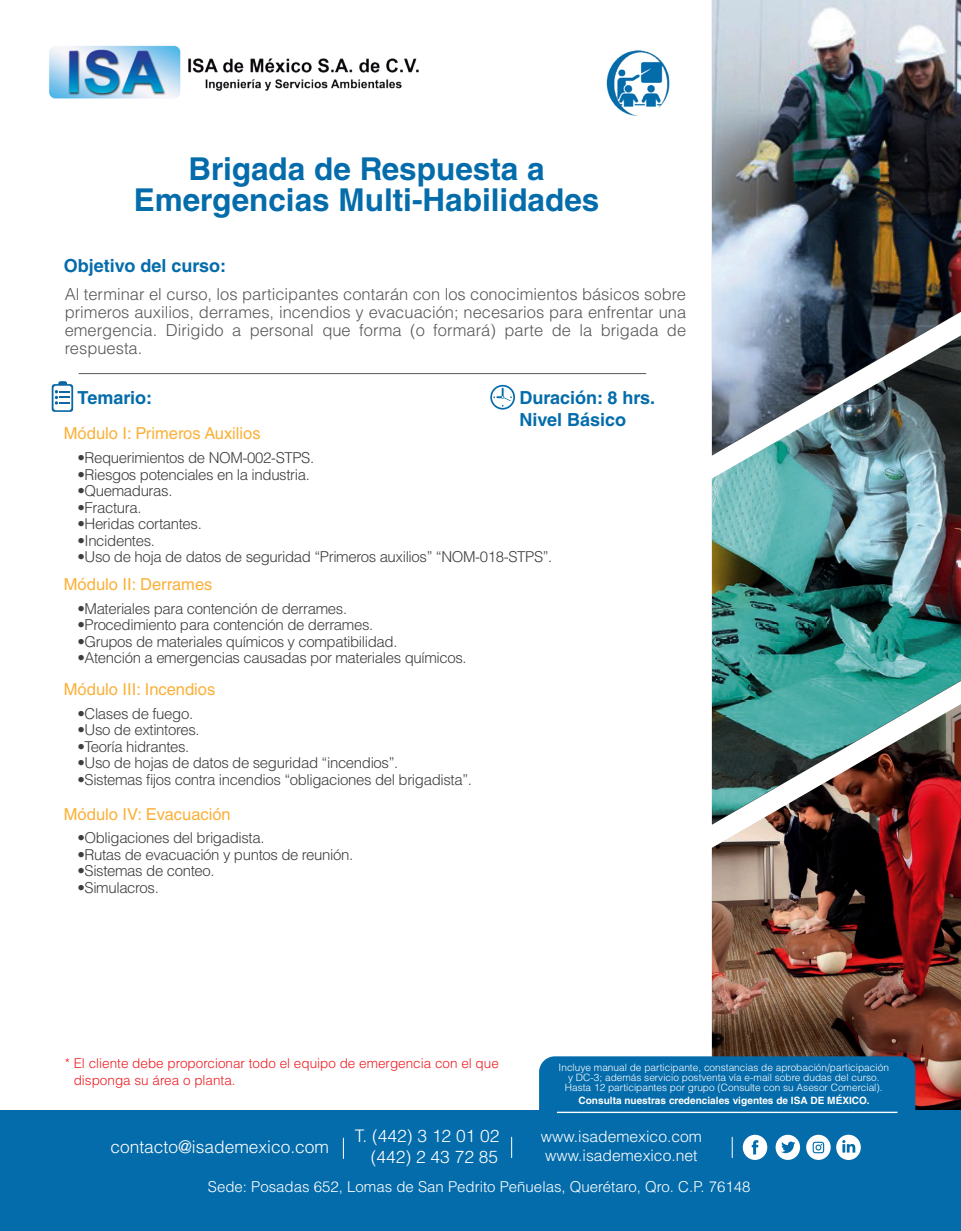
<style>
.page{position:relative;width:961px;height:1231px;background:#fff}
.page>*{position:absolute;margin:0;border:0;box-sizing:border-box;transform-origin:0 0}
.t1{font:700 31.5px/31.5px "Helvetica LT Std";color:#046cab;text-align:center}
.t2{font:700 18px/21.6px "Helvetica LT Std";color:#046cab}
.t3{font:300 17.4px/20.9px "Helvetica LT Std";color:#fff;text-align:right}
.t4{font:300 16.5px/18px "Helvetica LT Std";color:#57585a;text-align:justify}
.t5{font:16.5px "Helvetica LT Std";color:#fbb038}
.t6{font:300 15.6px/18.8px "Helvetica LT Std";color:#fff}
.t7{font:300 15px "Helvetica LT Std";letter-spacing:-.025em;color:#3e3e3f}
.t8{font:300 15px "Helvetica LT Std";color:#fff}
.t9{font:300 13.5px/16.5px "Helvetica LT Std";color:#ee1d23}
.t10{font:300 10.05px/10.1px "Helvetica LT Std";color:#fff;text-align:center}
.t11{font:700 10.05px "Helvetica LT Std";color:#fff}
</style>
<div class="page">
<img style="left:712px;top:0;width:249px;height:336px">
<img style="left:712px;top:824px;width:249px;height:286px">
<img style="left:712px;top:336px;width:249px;height:488px">
<img style="left:49px;top:45px;width:370px;height:54px">
<hr style="left:79px;top:373px;width:567px;height:1px;background:#57585a">
<img style="left:606px;top:50px;width:64px;height:66px">
<svg style="left:52px;top:381px;width:21px;height:31px"></svg>
<svg style="left:490px;top:385px;width:25px;height:24px"></svg>
<div style="left:0;top:1110px;width:961px;height:121px;background:#046cab"></div>
<div style="left:539px;top:1056px;width:376px;height:56px;background:#046cab"></div>
<hr style="left:557px;top:1111px;width:340px;height:2px;background:#fff">
<svg style="left:343px;top:1138px;width:1px;height:20px"></svg>
<svg style="left:731px;top:1137px;width:1px;height:20px"></svg>
<svg style="left:511px;top:1137px;width:1px;height:20px"></svg>
<svg style="left:742px;top:1134px;width:25px;height:25px"></svg>
<svg style="left:775px;top:1134px;width:25px;height:25px"></svg>
<svg style="left:836px;top:1134px;width:24px;height:26px"></svg>
<svg style="left:806px;top:1134px;width:24px;height:25px"></svg>
<h1 class="t1" style="left:134px;top:153px;width:467px">Brigada de Respuesta a<br>Emergencias Multi-Habilidades</h1>
<p class="t2" style="left:64px;top:255px;width:164px">Objetivo del curso:</p>
<p class="t4" style="left:65px;top:285px;width:623px">Al terminar el curso, los participantes contarán con los conocimientos básicos sobre primeros auxilios, derrames, incendios y evacuación; necesarios para enfrentar una emergencia. Dirigido a personal que forma (o formará) parte de la brigada de respuesta.</p>
<p class="t2" style="left:77px;top:387px;width:76px">Temario:</p>
<p class="t2" style="left:519px;top:386px;width:137px">Duración: 8 hrs.<br>Nivel Básico</p>
<p class="t5" style="left:64px;top:424px;width:198px">Módulo I: Primeros Auxilios</p>
<p class="t7" style="left:77px;top:448px;width:238px">•Requerimientos de NOM-002-STPS.</p>
<p class="t7" style="left:77px;top:465px;width:234px">•Riesgos potenciales en la industria.</p>
<p class="t7" style="left:77px;top:481px;width:97px">•Quemaduras.</p>
<p class="t7" style="left:77px;top:498px;width:66px">•Fractura.</p>
<p class="t7" style="left:77px;top:514px;width:126px">•Heridas cortantes.</p>
<p class="t7" style="left:77px;top:531px;width:79px">•Incidentes.</p>
<p class="t7" style="left:77px;top:547px;width:476px">•Uso de hoja de datos de seguridad “Primeros auxilios” “NOM-018-STPS”.</p>
<p class="t5" style="left:64px;top:574px;width:150px">Módulo II: Derrames</p>
<p class="t7" style="left:77px;top:599px;width:271px">•Materiales para contención de derrames.</p>
<p class="t7" style="left:77px;top:615px;width:297px">•Procedimiento para contención de derrames.</p>
<p class="t7" style="left:77px;top:632px;width:321px">•Grupos de materiales químicos y compatibilidad.</p>
<p class="t7" style="left:77px;top:648px;width:391px">•Atención a emergencias causadas por materiales químicos.</p>
<p class="t5" style="left:64px;top:679px;width:153px">Módulo III: Incendios</p>
<p class="t7" style="left:77px;top:704px;width:117px">•Clases de fuego.</p>
<p class="t7" style="left:77px;top:720px;width:124px">•Uso de extintores.</p>
<p class="t7" style="left:77px;top:737px;width:114px">•Teoría hidrantes.</p>
<p class="t7" style="left:77px;top:753px;width:322px">•Uso de hojas de datos de seguridad “incendios”.</p>
<p class="t7" style="left:77px;top:770px;width:396px">•Sistemas fijos contra incendios “obligaciones del brigadista”.</p>
<p class="t5" style="left:64px;top:804px;width:168px">Módulo IV: Evacuación</p>
<p class="t7" style="left:77px;top:828px;width:189px">•Obligaciones del brigadista.</p>
<p class="t7" style="left:77px;top:845px;width:277px">•Rutas de evacuación y puntos de reunión.</p>
<p class="t7" style="left:77px;top:861px;width:139px">•Sistemas de conteo.</p>
<p class="t7" style="left:77px;top:878px;width:83px">•Simulacros.</p>
<p class="t9" style="left:74px;top:1055px;width:426px;text-indent:-9px">* El cliente debe proporcionar todo el equipo de emergencia con el que disponga su área o planta.</p>
<p class="t10" style="left:558px;top:1062px;width:332px">Incluye manual de participante, constancias de aprobación/participación y DC-3; además servicio postventa vía e-mail sobre dudas del curso.<br>Hasta 12 participantes por grupo (Consulte con su Asesor Comercial).</p>
<p class="t11" style="left:578px;top:1094px;width:292px">Consulta nuestras credenciales vigentes de ISA DE MÉXICO.</p>
<p class="t3" style="left:110px;top:1136px;width:220px">contacto@isademexico.com</p>
<p class="t3" style="left:355px;top:1125px;width:146px">T. (442) 3 12 01 02 (442) 2 43 72 85</p>
<p class="t6" style="left:541px;top:1127px;width:162px">www.isademexico.com www.isademexico.net</p>
<p class="t8" style="left:208px;top:1177px;width:544px">Sede: Posadas 652, Lomas de San Pedrito Peñuelas, Querétaro, Qro. C.P. 76148</p>
</div>
